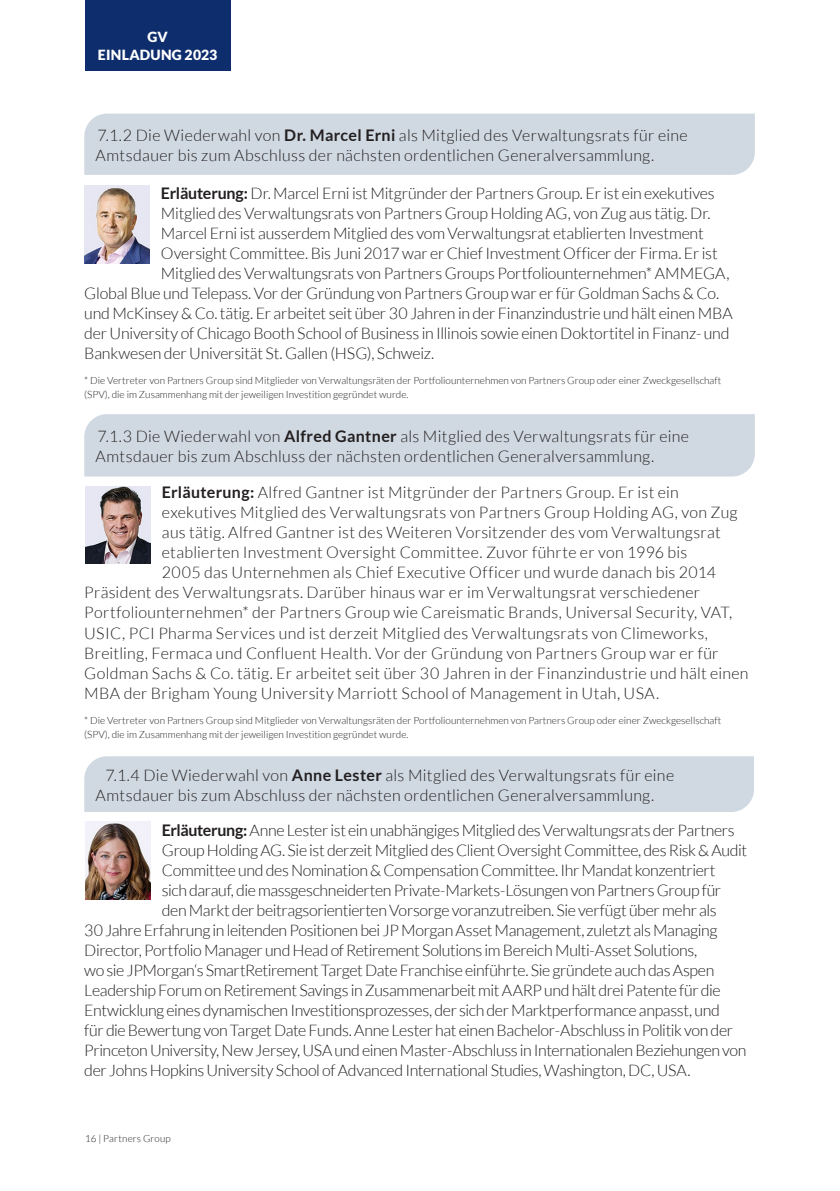
<style>
.page{position:relative;width:840px;height:1191px;background:#fff}
.page>*{position:absolute;margin:0;border:0;box-sizing:border-box;transform-origin:0 0}
.t1{font:300 16px "Lato";letter-spacing:-.01em;color:#231f20}
.t2{font:300 16px "Lato";letter-spacing:.015em;color:#231f20}
.t3{font:300 16px/20px "Lato";letter-spacing:.02em;color:#231f20}
.t4{font:900 14px/17.8px "Lato";letter-spacing:.015em;color:#fff;text-align:center}
.t5{font:300 10px/14px "Lato";color:#231f20}
.t6{font:300 9.8px "Lato";letter-spacing:.02em;color:#231f20}
.s1{font-weight:700}
</style>
<div class="page">
<div style="left:85px;top:0;width:145px;height:71px;background:#0e2d6d"></div>
<div style="left:84px;top:756px;width:669px;height:56px;background:#d0d9e2"></div>
<img style="left:85px;top:822px;width:65px;height:77px">
<div style="left:84px;top:414px;width:670px;height:62px;background:#d0d9e2"></div>
<img style="left:85px;top:486px;width:65px;height:78px">
<div style="left:84px;top:114px;width:670px;height:61px;background:#d0d9e2"></div>
<img style="left:84px;top:186px;width:65px;height:77px">
<p class="t4" style="left:98px;top:28px;width:121px">GV<br>EINLADUNG 2023</p>
<p class="t3" style="left:96px;top:125px;width:593px">7.1.2 Die Wiederwahl von <span class="s1">Dr. Marcel Erni</span> als Mitglied des Verwaltungsrats für eine<br>Amtsdauer bis zum Abschluss der nächsten ordentlichen Generalversammlung.</p>
<p class="t1" style="left:161px;top:184px;width:555px"><span class="s1">Erläuterung:</span> Dr. Marcel Erni ist Mitgründer der Partners Group. Er ist ein exekutives</p>
<p class="t1" style="left:161px;top:204px;width:550px">Mitglied des Verwaltungsrats von Partners Group Holding AG, von Zug aus tätig. Dr.</p>
<p class="t1" style="left:161px;top:224px;width:544px">Marcel Erni ist ausserdem Mitglied des vom Verwaltungsrat etablierten Investment</p>
<p class="t1" style="left:161px;top:244px;width:558px">Oversight Committee. Bis Juni 2017 war er Chief Investment Officer der Firma. Er ist</p>
<p class="t1" style="left:161px;top:264px;width:569px">Mitglied des Verwaltungsrats von Partners Groups Portfoliounternehmen* AMMEGA,</p>
<p class="t1" style="left:84px;top:284px;width:636px">Global Blue und Telepass. Vor der Gründung von Partners Group war er für Goldman Sachs &amp; Co.</p>
<p class="t1" style="left:84px;top:304px;width:649px">und McKinsey &amp; Co. tätig. Er arbeitet seit über 30 Jahren in der Finanzindustrie und hält einen MBA</p>
<p class="t1" style="left:84px;top:324px;width:646px">der University of Chicago Booth School of Business in Illinois sowie einen Doktortitel in Finanz- und</p>
<p class="t1" style="left:84px;top:344px;width:351px">Bankwesen der Universität St. Gallen (HSG), Schweiz.</p>
<p class="t5" style="left:84px;top:373px;width:638px">* Die Vertreter von Partners Group sind Mitglieder von Verwaltungsräten der Portfoliounternehmen von Partners Group oder einer Zweckgesellschaft (SPV), die im Zusammenhang mit der jeweiligen Investition gegründet wurde.</p>
<p class="t3" style="left:96px;top:426px;width:594px">7.1.3 Die Wiederwahl von <span class="s1">Alfred Gantner</span> als Mitglied des Verwaltungsrats für eine<br>Amtsdauer bis zum Abschluss der nächsten ordentlichen Generalversammlung.</p>
<p class="t3" style="left:162px;top:483px;width:518px"><span class="s1">Erläuterung:</span> Alfred Gantner ist Mitgründer der Partners Group. Er ist ein</p>
<p class="t2" style="left:162px;top:504px;width:577px">exekutives Mitglied des Verwaltungsrats von Partners Group Holding AG, von Zug</p>
<p class="t2" style="left:162px;top:524px;width:560px">aus tätig. Alfred Gantner ist des Weiteren Vorsitzender des vom Verwaltungsrat</p>
<p class="t2" style="left:162px;top:544px;width:526px">etablierten Investment Oversight Committee. Zuvor führte er von 1996 bis</p>
<p class="t2" style="left:162px;top:564px;width:555px">2005 das Unternehmen als Chief Executive Officer und wurde danach bis 2014</p>
<p class="t2" style="left:84px;top:584px;width:617px">Präsident des Verwaltungsrats. Darüber hinaus war er im Verwaltungsrat verschiedener</p>
<p class="t2" style="left:84px;top:604px;width:649px">Portfoliounternehmen* der Partners Group wie Careismatic Brands, Universal Security, VAT,</p>
<p class="t2" style="left:84px;top:624px;width:625px">USIC, PCI Pharma Services und ist derzeit Mitglied des Verwaltungsrats von Climeworks,</p>
<p class="t2" style="left:84px;top:644px;width:635px">Breitling, Fermaca und Confluent Health. Vor der Gründung von Partners Group war er für</p>
<p class="t2" style="left:84px;top:664px;width:665px">Goldman Sachs &amp; Co. tätig. Er arbeitet seit über 30 Jahren in der Finanzindustrie und hält einen</p>
<p class="t2" style="left:84px;top:684px;width:576px">MBA der Brigham Young University Marriott School of Management in Utah, USA.</p>
<p class="t5" style="left:84px;top:713px;width:638px">* Die Vertreter von Partners Group sind Mitglieder von Verwaltungsräten der Portfoliounternehmen von Partners Group oder einer Zweckgesellschaft (SPV), die im Zusammenhang mit der jeweiligen Investition gegründet wurde.</p>
<p class="t3" style="left:96px;top:765px;width:580px;text-indent:10px">7.1.4 Die Wiederwahl von <span class="s1">Anne Lester</span> als Mitglied des Verwaltungsrats für eine<br>Amtsdauer bis zum Abschluss der nächsten ordentlichen Generalversammlung.</p>
<p class="t1" style="left:162px;top:821px;width:574px"><span class="s1">Erläuterung:</span> Anne Lester ist ein unabhängiges Mitglied des Verwaltungsrats der Partners</p>
<p class="t1" style="left:162px;top:841px;width:586px">Group Holding AG. Sie ist derzeit Mitglied des Client Oversight Committee, des Risk &amp; Audit</p>
<p class="t1" style="left:162px;top:861px;width:555px">Committee und des Nomination &amp; Compensation Committee. Ihr Mandat konzentriert</p>
<p class="t1" style="left:162px;top:881px;width:560px">sich darauf, die massgeschneiderten Private-Markets-Lösungen von Partners Group für</p>
<p class="t1" style="left:162px;top:901px;width:556px">den Markt der beitragsorientierten Vorsorge voranzutreiben. Sie verfügt über mehr als</p>
<p class="t1" style="left:84px;top:921px;width:634px">30 Jahre Erfahrung in leitenden Positionen bei JP Morgan Asset Management, zuletzt als Managing</p>
<p class="t1" style="left:84px;top:941px;width:614px">Director, Portfolio Manager und Head of Retirement Solutions im Bereich Multi-Asset Solutions,</p>
<p class="t1" style="left:84px;top:961px;width:631px">wo sie JPMorgan‘s SmartRetirement Target Date Franchise einführte. Sie gründete auch das Aspen</p>
<p class="t1" style="left:84px;top:981px;width:637px">Leadership Forum on Retirement Savings in Zusammenarbeit mit AARP und hält drei Patente für die</p>
<p class="t1" style="left:84px;top:1001px;width:636px">Entwicklung eines dynamischen Investitionsprozesses, der sich der Marktperformance anpasst, und</p>
<p class="t1" style="left:84px;top:1021px;width:650px">für die Bewertung von Target Date Funds. Anne Lester hat einen Bachelor-Abschluss in Politik von der</p>
<p class="t1" style="left:84px;top:1041px;width:663px">Princeton University, New Jersey, USA und einen Master-Abschluss in Internationalen Beziehungen von</p>
<p class="t1" style="left:84px;top:1061px;width:607px">der Johns Hopkins University School of Advanced International Studies, Washington, DC, USA.</p>
<p class="t6" style="left:85px;top:1133px;width:87px">16 | Partners Group</p>
</div>
